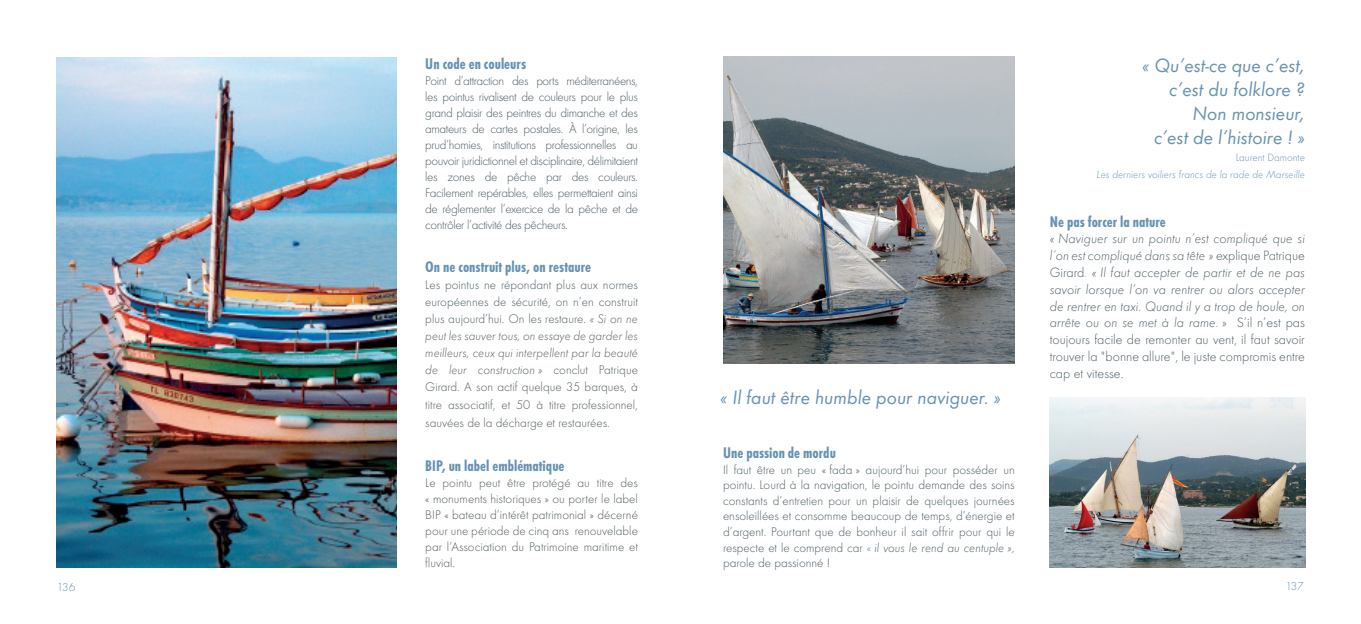
<style>
.page{position:relative;width:1361px;height:624px;background:#fff}
.page>*{position:absolute;margin:0;border:0;box-sizing:border-box;transform-origin:0 0}
.t1{font:italic 20px "Futura T";color:#6793b2}
.t2{font:700 condensed 16px "Futura T";color:#6793b2}
.t3{font:italic 300 14px/16.8px "Futura T";color:#4e5d65;text-align:justify}
.t4{font:300 13px/16px "Futura T";letter-spacing:-.03em;color:#4e5d65;text-align:justify}
.t5{font:300 13px/17.2px "Futura T";color:#545d61;text-align:justify}
.t6{font:300 12px "Futura T";letter-spacing:-.06em;color:#6793b2}
.t7{font:italic 300 11px "Futura T";color:#6793b2}
.t8{font:300 11px "Futura T";color:#6793b2}
.s1{color:#4e5d65}
.s2{font-style:italic}
.s3{color:#6793b2}
.s4{font-style:normal}
</style>
<div class="page">
<img style="left:57px;top:58px;width:340px;height:509px">
<img style="left:723px;top:57px;width:291px;height:306px">
<img style="left:1050px;top:397px;width:255px;height:170px">
<p class="t2" style="left:425px;top:54px;width:102px">Un code en couleurs</p>
<p class="t4" style="left:425px;top:73px;width:214px">Point d’attraction des ports méditerranéens, les pointus rivalisent de couleurs pour le plus grand plaisir des peintres du dimanche et des amateurs de cartes postales. À l’origine, les prud’homies, institutions professionnelles au pouvoir juridictionnel et disciplinaire, délimitaient les zones de pêche par des couleurs.<br>Facilement repérables, elles permettaient ainsi de réglementer l’exercice de la pêche et de contrôler l’activité des pêcheurs.</p>
<p class="t2" style="left:425px;top:257px;width:167px">On ne construit plus, on restaure</p>
<p class="t5" style="left:425px;top:276px;width:214px"><span class="s1">Les pointus ne répondant plus aux normes européennes de sécurité, on n’en construit plus aujourd’hui. On les restaure.</span> <span class="s2">« Si on ne peut les sauver tous, on essaye de garder les meilleurs, ceux qui interpellent par la beauté de leur construction »</span> conclut Patrique Girard. A son actif quelque 35 barques, à titre associatif, et 50 à titre professionnel, sauvées de la décharge et restaurées.</p>
<p class="t2" style="left:425px;top:456px;width:141px">BIP, un label emblématique</p>
<p class="t5" style="left:425px;top:475px;width:214px;line-height:16px">Le pointu peut être protégé au titre des « monuments historiques » ou porter le label BIP « bateau d’intérêt patrimonial » décerné pour une période de cinq ans renouvelable par l’Association du Patrimoine maritime et fluvial.</p>
<p class="t1" style="left:720px;top:385px;width:282px">« Il faut être humble pour naviguer. »</p>
<p class="t2" style="left:723px;top:443px;width:114px">Une passion de mordu</p>
<p class="t4" style="left:723px;top:461px;width:293px;line-height:15.6px">Il faut être un peu « fada » aujourd’hui pour posséder un pointu. Lourd à la navigation, le pointu demande des soins constants d’entretien pour un plaisir de quelques journées ensoleillées et consomme beaucoup de temps, d’énergie et d’argent. Pourtant que de bonheur il sait offrir pour qui le respecte et le comprend car <span class="s3">«</span> <span class="s2">il vous le rend au centuple », </span>parole de passionné !</p>
<p class="t1" style="left:1142px;top:54px;width:164px">« Qu’est-ce que c’est,</p>
<p class="t1" style="left:1169px;top:78px;width:137px">c’est du folklore ?</p>
<p class="t1" style="left:1192px;top:102px;width:114px">Non monsieur,</p>
<p class="t1" style="left:1154px;top:126px;width:152px">c’est de l’histoire ! »</p>
<p class="t8" style="left:1236px;top:151px;width:71px">Laurent Damonte</p>
<p class="t7" style="left:1096px;top:168px;width:210px">Les derniers voiliers francs de la rade de Marseille</p>
<p class="t2" style="left:1050px;top:212px;width:118px">Ne pas forcer la nature</p>
<p class="t3" style="left:1050px;top:230px;width:257px">« Naviguer sur un pointu n’est compliqué que si l’on est compliqué dans sa tête » <span class="s4">explique Patrique Girard</span><span class="s3">.</span> « Il faut accepter de partir et de ne pas savoir lorsque l’on va rentrer ou alors accepter de rentrer en taxi. Quand il y a trop de houle, on arrête ou on se met à la rame. » <span class="s4">S’il n’est pas toujours facile de remonter au vent, il faut savoir trouver la "bonne allure", le juste compromis entre cap et vitesse.</span></p>
<p class="t6" style="left:57px;top:579px;width:20px">136</p>
<p class="t6" style="left:1285px;top:579px;width:20px">137</p>
</div>
